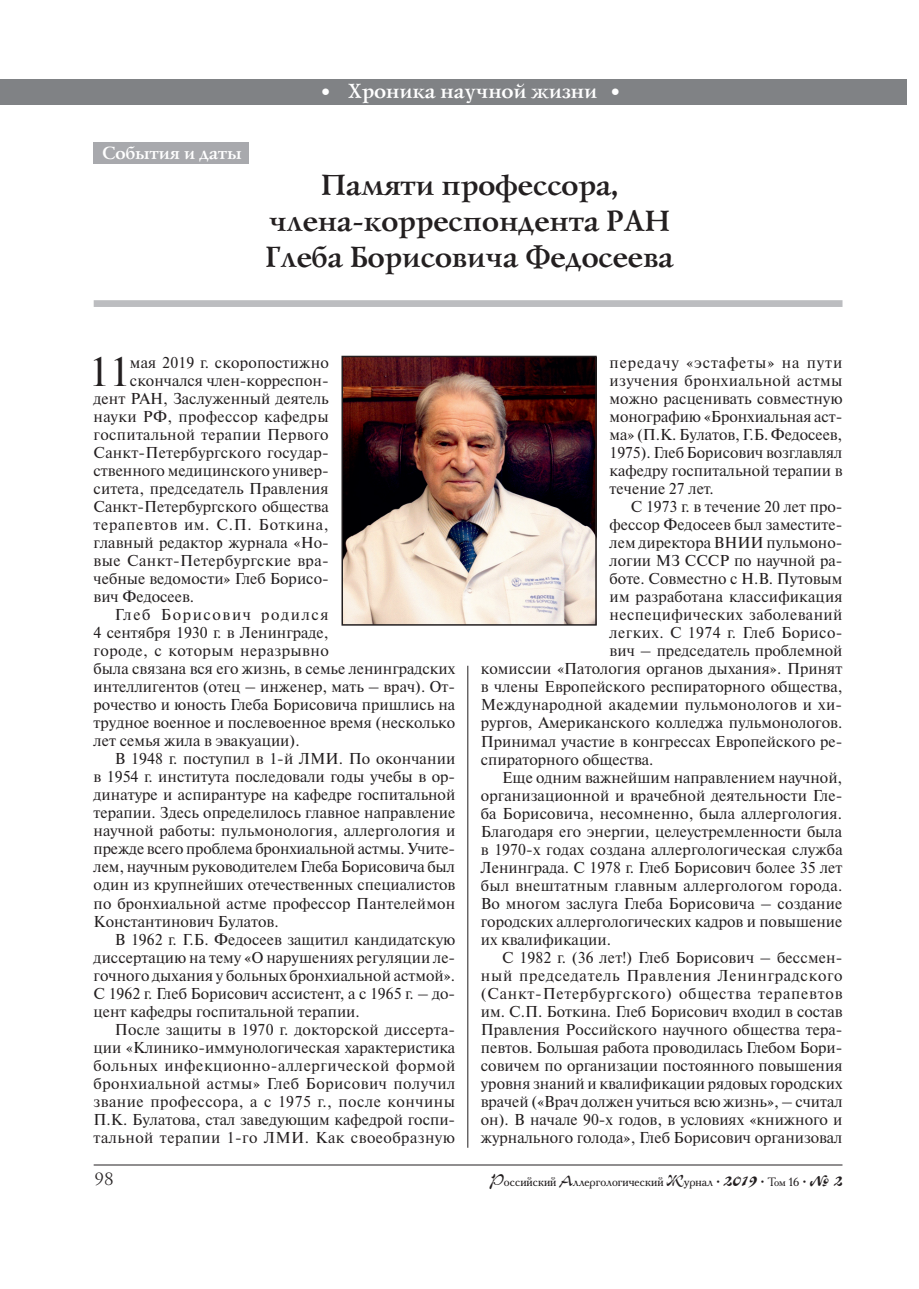
<style>
.page{position:relative;width:919px;height:1289px;background:#fff}
.page>*{position:absolute;margin:0;border:0;box-sizing:border-box;transform-origin:0 0}
.t1{font:41.4px "Newton C";color:#231f20}
.t2{font:700 30px/36px "Lazurski C";color:#231f20;text-align:center}
.t3{font:700 21px "Lazurski C";color:#fff}
.t4{font:700 18px "Lazurski C";color:#fff}
.t5{font:18px "Lazurski C";color:#231f20}
.t6{font:15.75px/18px "Newton C";color:#231f20;text-align:justify}
.t7{font:15.75px "Newton C";letter-spacing:.03em;color:#231f20}
.t8{font:15.75px "Newton C";letter-spacing:.02em;color:#231f20}
.t9{font:15.75px "Newton C";letter-spacing:.025em;color:#231f20}
.t10{font:15.75px "Newton C";letter-spacing:.045em;color:#231f20}
.t11{font:15.75px "Newton C";letter-spacing:.05em;color:#231f20}
.t12{font:15.75px "Newton C";letter-spacing:.035em;color:#231f20}
.t13{font:15.75px "Newton C";letter-spacing:.1em;color:#231f20}
.t14{font:13.5px "Academy C";color:#231f20}
.s1{font-size:36px}
.s2{font-family:"Corrida C";font-size:16.5px}
.s3{font-family:"Corrida C";font-size:19.5px}
.s4{font-size:12px}
</style>
<div class="page">
<div style="left:1px;top:79px;width:905px;height:25px;background:#808285"></div>
<hr style="left:467px;top:665px;width:1px;height:482px;background:#231f20">
<hr style="left:94px;top:1164px;width:748px;height:1px;background:#231f20">
<div style="left:93px;top:142px;width:156px;height:22px;background:#a8a9ad"></div>
<img style="left:344px;top:359px;width:249px;height:263px">
<div style="left:341px;top:356px;width:255px;height:269px;border:2px solid #231f20"></div>
<div style="left:94px;top:300px;width:748px;height:7px;background:#bcbdc0"></div>
<p class="t4" style="left:101px;top:142px;width:141px">События и даты</p>
<h3 class="t3" style="left:319px;top:78px;width:300px"><span class="s1">•</span> Хроника научной жизни <span class="s1">•</span></h3>
<h2 class="t2" style="left:264px;top:167px;width:409px">Памяти профессора, члена-корреспондента РАН<br>Глеба Борисовича Федосеева</h2>
<h1 class="t1" style="left:89px;top:349px;width:43px">11</h1>
<p class="t6" style="left:130px;top:354px;width:200px">мая 2019 г. скоропостижно</p>
<p class="t6" style="left:130px;top:372px;width:200px">скончался член-корреспон-</p>
<p class="t6" style="left:94px;top:390px;width:236px">дент РАН, Заслуженный деятель</p>
<p class="t9" style="left:94px;top:408px;width:236px">науки РФ, профессор кафедры</p>
<p class="t8" style="left:94px;top:426px;width:236px">госпитальной терапии Первого</p>
<p class="t6" style="left:94px;top:444px;width:236px">Санкт-Петербургского государ-</p>
<p class="t6" style="left:94px;top:462px;width:236px">ственного медицинского универ-</p>
<p class="t6" style="left:94px;top:480px;width:236px">ситета, председатель Правления</p>
<p class="t6" style="left:94px;top:498px;width:236px">Санкт-Петербургского общества</p>
<p class="t10" style="left:94px;top:516px;width:236px">терапевтов им. С.П. Боткина,</p>
<p class="t6" style="left:94px;top:534px;width:237px">главный редактор журнала «Но-</p>
<p class="t9" style="left:94px;top:552px;width:237px">вые Санкт-Петербургские вра-</p>
<p class="t6" style="left:94px;top:570px;width:236px">чебные ведомости» Глеб Борисо-</p>
<p class="t6" style="left:94px;top:588px;width:102px">вич Федосеев.</p>
<p class="t13" style="left:115px;top:606px;width:215px">Глеб Борисович родился</p>
<p class="t6" style="left:94px;top:624px;width:237px">4 сентября 1930 г. в Ленинграде,</p>
<p class="t7" style="left:94px;top:642px;width:237px">городе, с которым неразрывно</p>
<p class="t6" style="left:94px;top:660px;width:363px">была связана вся его жизнь, в семье ленинградских</p>
<p class="t6" style="left:94px;top:678px;width:363px">интеллигентов (отец – инженер, мать – врач). От-</p>
<p class="t6" style="left:94px;top:696px;width:363px">рочество и юность Глеба Борисовича пришлись на</p>
<p class="t6" style="left:94px;top:714px;width:363px">трудное военное и послевоенное время (несколько</p>
<p class="t6" style="left:94px;top:732px;width:207px">лет семья жила в эвакуации).</p>
<p class="t6" style="left:115px;top:750px;width:342px">В 1948 г. поступил в 1-й ЛМИ. По окончании</p>
<p class="t6" style="left:94px;top:768px;width:363px">в 1954 г. института последовали годы учебы в ор-</p>
<p class="t6" style="left:94px;top:786px;width:363px">динатуре и аспирантуре на кафедре госпитальной</p>
<p class="t6" style="left:94px;top:804px;width:363px">терапии. Здесь определилось главное направление</p>
<p class="t6" style="left:94px;top:822px;width:363px">научной работы: пульмонология, аллергология и</p>
<p class="t6" style="left:94px;top:840px;width:363px">прежде всего проблема бронхиальной астмы. Учите-</p>
<p class="t6" style="left:94px;top:858px;width:363px">лем, научным руководителем Глеба Борисовича был</p>
<p class="t6" style="left:94px;top:876px;width:363px">один из крупнейших отечественных специалистов</p>
<p class="t6" style="left:94px;top:894px;width:363px">по бронхиальной астме профессор Пантелеймон</p>
<p class="t6" style="left:94px;top:912px;width:187px">Константинович Булатов.</p>
<p class="t6" style="left:115px;top:930px;width:342px">В 1962 г. Г.Б. Федосеев защитил кандидатскую</p>
<p class="t6" style="left:94px;top:948px;width:363px">диссертацию на тему «О нарушениях регуляции ле-</p>
<p class="t6" style="left:94px;top:966px;width:363px">гочного дыхания у больных бронхиальной астмой».</p>
<p class="t6" style="left:94px;top:984px;width:363px">С 1962 г. Глеб Борисович ассистент, а с 1965 г. – до-</p>
<p class="t6" style="left:94px;top:1002px;width:268px">цент кафедры госпитальной терапии.</p>
<p class="t6" style="left:115px;top:1020px;width:342px">После защиты в 1970 г. докторской диссерта-</p>
<p class="t6" style="left:94px;top:1038px;width:363px">ции «Клинико-иммунологическая характеристика</p>
<p class="t12" style="left:94px;top:1056px;width:363px">больных инфекционно-аллергической формой</p>
<p class="t7" style="left:94px;top:1074px;width:363px">бронхиальной астмы» Глеб Борисович получил</p>
<p class="t7" style="left:94px;top:1092px;width:363px">звание профессора, а с 1975 г., после кончины</p>
<p class="t6" style="left:94px;top:1110px;width:363px">П.К. Булатова, стал заведующим кафедрой госпи-</p>
<p class="t7" style="left:94px;top:1128px;width:363px">тальной терапии 1-го ЛМИ. Как своеобразную</p>
<p class="t6" style="left:609px;top:354px;width:234px">передачу «эстафеты» на пути изучения бронхиальной астмы можно расценивать совместную монографию «Бронхиальная аст&shy;ма» (П.К. Булатов, Г.Б. Федосеев, 1975). Глеб Борисович возглавлял кафедру госпитальной терапии в течение 27 лет.</p>
<p class="t6" style="left:630px;top:498px;width:213px">С 1973 г. в течение 20 лет про-</p>
<p class="t6" style="left:609px;top:516px;width:234px">фессор Федосеев был заместите-</p>
<p class="t6" style="left:609px;top:534px;width:234px">лем директора ВНИИ пульмоно-</p>
<p class="t6" style="left:609px;top:552px;width:234px">логии МЗ СССР по научной ра-</p>
<p class="t6" style="left:609px;top:570px;width:234px">боте. Совместно с Н.В. Путовым</p>
<p class="t6" style="left:609px;top:588px;width:234px">им разработана классификация</p>
<p class="t9" style="left:609px;top:606px;width:234px">неспецифических заболеваний</p>
<p class="t9" style="left:609px;top:624px;width:234px">легких. С 1974 г. Глеб Борисо-</p>
<p class="t6" style="left:609px;top:642px;width:234px">вич – председатель проблемной</p>
<p class="t6" style="left:481px;top:660px;width:363px">комиссии «Патология органов дыхания». Принят</p>
<p class="t6" style="left:481px;top:678px;width:363px">в члены Европейского респираторного общества,</p>
<p class="t8" style="left:481px;top:696px;width:363px">Международной академии пульмонологов и хи-</p>
<p class="t6" style="left:481px;top:714px;width:363px">рургов, Американского колледжа пульмонологов.</p>
<p class="t6" style="left:481px;top:732px;width:363px">Принимал участие в конгрессах Европейского ре-</p>
<p class="t6" style="left:481px;top:750px;width:174px">спираторного общества.</p>
<p class="t6" style="left:502px;top:768px;width:342px">Еще одним важнейшим направлением научной,</p>
<p class="t6" style="left:481px;top:786px;width:363px">организационной и врачебной деятельности Гле-</p>
<p class="t6" style="left:481px;top:804px;width:363px">ба Борисовича, несомненно, была аллергология.</p>
<p class="t6" style="left:481px;top:822px;width:363px">Благодаря его энергии, целеустремленности была</p>
<p class="t6" style="left:481px;top:840px;width:363px">в 1970-х годах создана аллергологическая служба</p>
<p class="t6" style="left:481px;top:858px;width:363px">Ленинграда. С 1978 г. Глеб Борисович более 35 лет</p>
<p class="t8" style="left:481px;top:876px;width:363px">был внештатным главным аллергологом города.</p>
<p class="t6" style="left:481px;top:894px;width:363px">Во многом заслуга Глеба Борисовича – создание</p>
<p class="t6" style="left:481px;top:912px;width:363px">городских аллергологических кадров и повышение</p>
<p class="t6" style="left:481px;top:930px;width:132px">их квалификации.</p>
<p class="t6" style="left:502px;top:948px;width:342px">С 1982 г. (36 лет!) Глеб Борисович – бессмен-</p>
<p class="t10" style="left:481px;top:966px;width:363px">ный председатель Правления Ленинградского</p>
<p class="t11" style="left:481px;top:984px;width:363px">(Санкт-Петербургского) общества терапевтов</p>
<p class="t6" style="left:481px;top:1002px;width:363px">им. С.П. Боткина. Глеб Борисович входил в состав</p>
<p class="t6" style="left:481px;top:1020px;width:363px">Правления Российского научного общества тера-</p>
<p class="t6" style="left:481px;top:1038px;width:363px">певтов. Большая работа проводилась Глебом Бори-</p>
<p class="t6" style="left:481px;top:1056px;width:363px">совичем по организации постоянного повышения</p>
<p class="t6" style="left:481px;top:1074px;width:363px">уровня знаний и квалификации рядовых городских</p>
<p class="t6" style="left:481px;top:1092px;width:363px">врачей («Врач должен учиться всю жизнь», – считал</p>
<p class="t6" style="left:481px;top:1110px;width:363px">он). В начале 90-х годов, в условиях «книжного и</p>
<p class="t6" style="left:481px;top:1128px;width:363px">журнального голода», Глеб Борисович организовал</p>
<p class="t5" style="left:94px;top:1168px;width:21px">98</p>
<p class="t14" style="left:490px;top:1173px;width:353px"><span class="s2">Р</span>оссийский <span class="s2">А</span>ллергологический <span class="s2">Ж</span>урнал • <span class="s3">2019</span> • <span class="s4">Том 16</span> • <span class="s3">№ 2</span></p>
</div>
